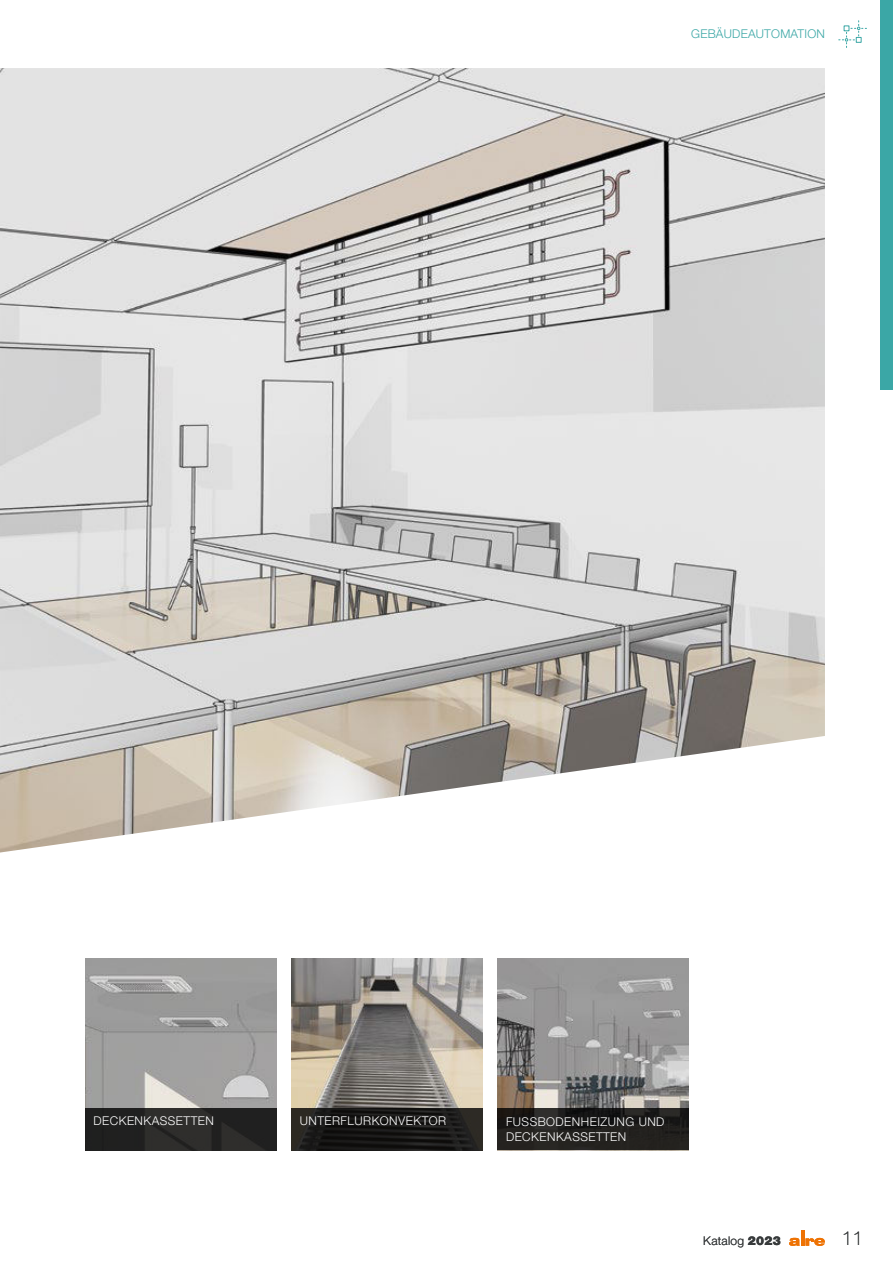
<style>
.page{position:relative;width:893px;height:1263px;background:#fff}
.page>*{position:absolute;margin:0;border:0;box-sizing:border-box;transform-origin:0 0}
.t1{font:100 19.5px "Helvetica Neue LT Pro";color:#373a3b}
.t2{font:300 12px/15px "Helvetica Neue LT Pro";letter-spacing:.04em;color:#fff}
.t3{font:300 12px "Helvetica Neue LT Pro";letter-spacing:.02em;color:#3ba7a6}
.t4{font:300 12px "Helvetica Neue LT Pro";letter-spacing:.02em;color:#373a3b}
.s1{font-weight:900}
</style>
<div class="page">
<img style="left:0;top:68px;width:825px;height:784px">
<img style="left:85px;top:959px;width:191px;height:149px">
<div style="left:85px;top:1108px;width:191px;height:42px;background:linear-gradient(to right,#242423,#282726)"></div>
<img style="left:497px;top:959px;width:192px;height:149px">
<svg style="left:497px;top:1108px;width:192px;height:42px;background:#201e1c"></svg>
<img style="left:291px;top:959px;width:192px;height:149px">
<svg style="left:291px;top:1108px;width:192px;height:42px;background:#1b1a18"></svg>
<div style="left:880px;top:0;width:13px;height:390px;background:#3ba7a6"></div>
<svg style="left:839px;top:20px;width:28px;height:28px"></svg>
<hr style="left:801px;top:1230px;width:3px;height:16px;background:#ee7203">
<svg style="left:789px;top:1238px;width:36px;height:8px"></svg>
<p class="t3" style="left:691px;top:27px;width:135px">GEBÄUDEAUTOMATION</p>
<p class="t2" style="left:94px;top:1113px;width:122px">DECKENKASSETTEN</p>
<p class="t2" style="left:506px;top:1114px;width:160px">FUSSBODENHEIZUNG UND<br>DECKENKASSETTEN</p>
<p class="t2" style="left:300px;top:1113px;width:148px">UNTERFLURKONVEKTOR</p>
<p class="t4" style="left:703px;top:1234px;width:79px">Katalog <span class="s1">2023</span></p>
<h1 class="t1" style="left:842px;top:1226px;width:23px">11</h1>
</div>
